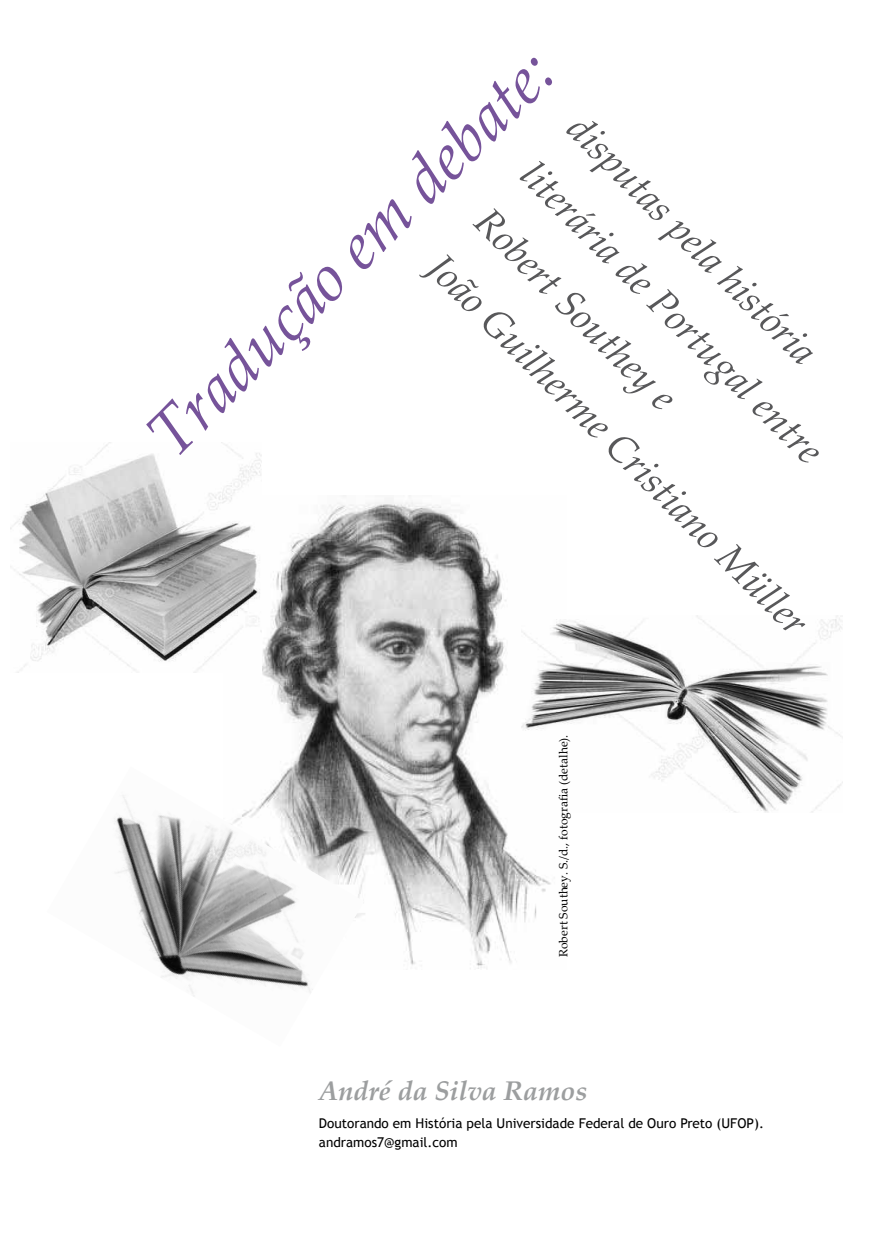
<style>
.page{position:relative;width:893px;height:1234px;background:#fff}
.page>*{position:absolute;margin:0;border:0;box-sizing:border-box;transform-origin:0 0}
.t1{font:italic 66px "Palatino Linotype";color:#76539a}
.t2{font:italic 39px/65.7px "Palatino Linotype";color:#58585a}
.t3{font:italic 700 27px "Palatino Linotype";color:#9c9e9f}
.t4{font:13.5px/19.5px "Trebuchet MS";color:#000}
.t5{font:12px "Palatino Linotype";color:#000}
</style>
<div class="page">
<img style="left:261px;top:495px;width:290px;height:473px">
<img style="left:522px;top:615px;width:320px;height:197px">
<img style="left:10px;top:443px;width:251px;height:228px">
<img style="left:114px;top:766px;width:250px;height:230px">
<h1 class="t1" style="left:125px;top:412px;width:545px;rotate:-45deg">Tradução em debate:</h1>
<p class="t2" style="left:599px;top:97px;width:520px;rotate:45deg">disputas pela história<br>literária de Portugal entre<br>Robert Southey e<br>João Guilherme Cristiano Müller</p>
<p class="t5" style="left:555px;top:956px;width:224px;rotate:-90deg">Robert Southey. S./d., fotografia (detalhe).</p>
<p class="t3" style="left:319px;top:1071px;width:270px">André da Silva Ramos</p>
<p class="t4" style="left:319px;top:1113px;width:446px">Doutorando em História pela Universidade Federal de Ouro Preto (UFOP). andramos7@gmail.com</p>
</div>
